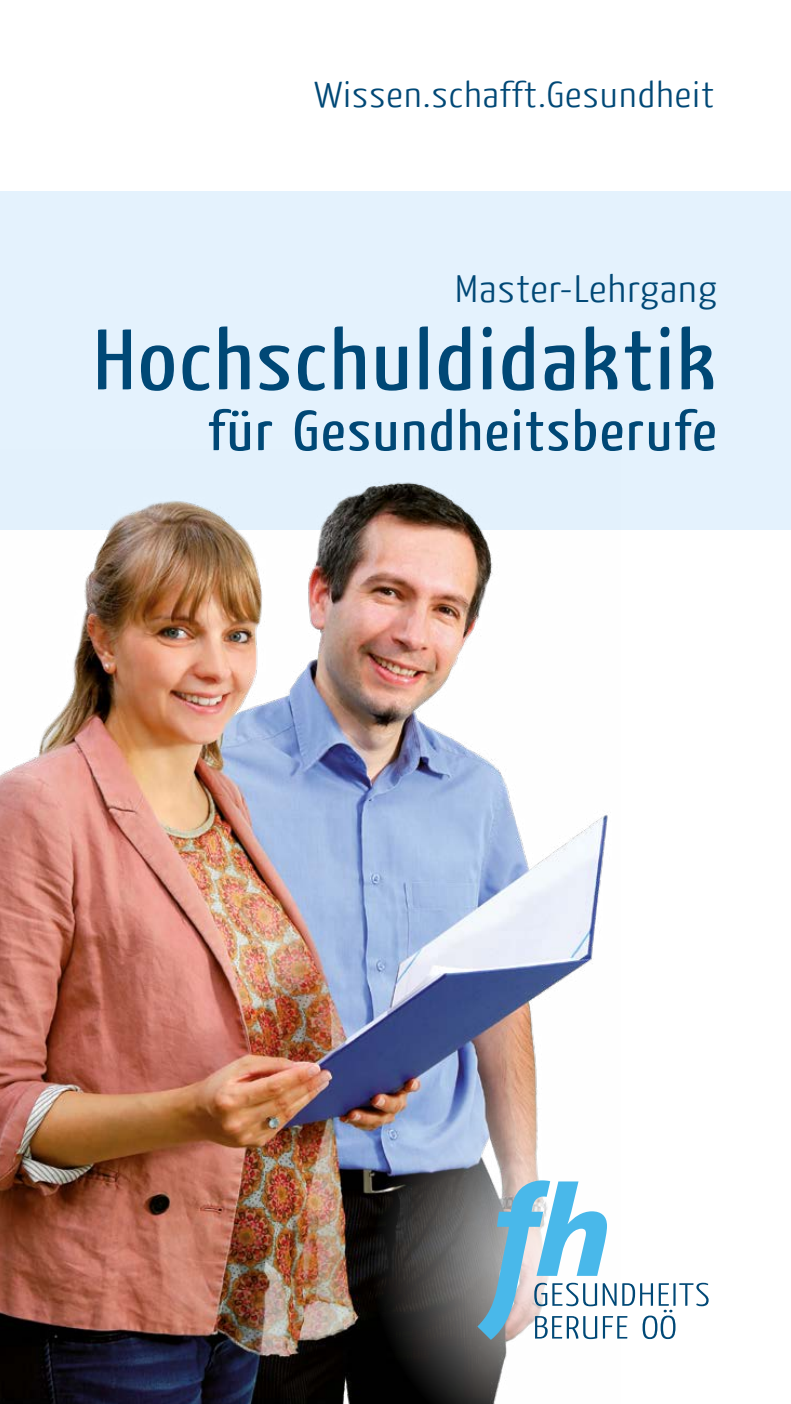
<style>
.page{position:relative;width:791px;height:1404px;background:#fff}
.page>*{position:absolute;margin:0;border:0;box-sizing:border-box;transform-origin:0 0}
.p_-_Titel{font:85.5px "Yanone Kaffeesatz";letter-spacing:.03em;color:#004876;scale:1.2 1}
.p_-_Titel-2{font:56.25px "Yanone Kaffeesatz";letter-spacing:.03em;color:#004876;scale:1.2 1}
.p_-_Titel-3{font:300 38.25px "Yanone Kaffeesatz";letter-spacing:.03em;color:#004876;scale:1.2 1}
.p_-_Titel-4{font:300 36px "Yanone Kaffeesatz";letter-spacing:.03em;color:#004876;scale:1.2 1}
</style>
<div class="page">
<div style="left:0;top:191px;width:791px;height:338px;background:#e4f2fd"></div>
<img style="left:0;top:482px;width:621px;height:921px">
<svg style="left:372px;top:1056px;width:297px;height:347px"></svg>
<svg style="left:477px;top:1180px;width:232px;height:159px"></svg>
<p class="p_-_Titel-4" style="left:314px;top:72px;width:334px">Wissen.schafft.Gesundheit</p>
<p class="p_-_Titel-3" style="left:455px;top:264px;width:219px">Master-Lehrgang</p>
<p class="p_-_Titel" style="left:94px;top:305px;width:520px">Hochschuldidaktik</p>
<p class="p_-_Titel-2" style="left:208px;top:394px;width:425px">für Gesundheitsberufe</p>
</div>
